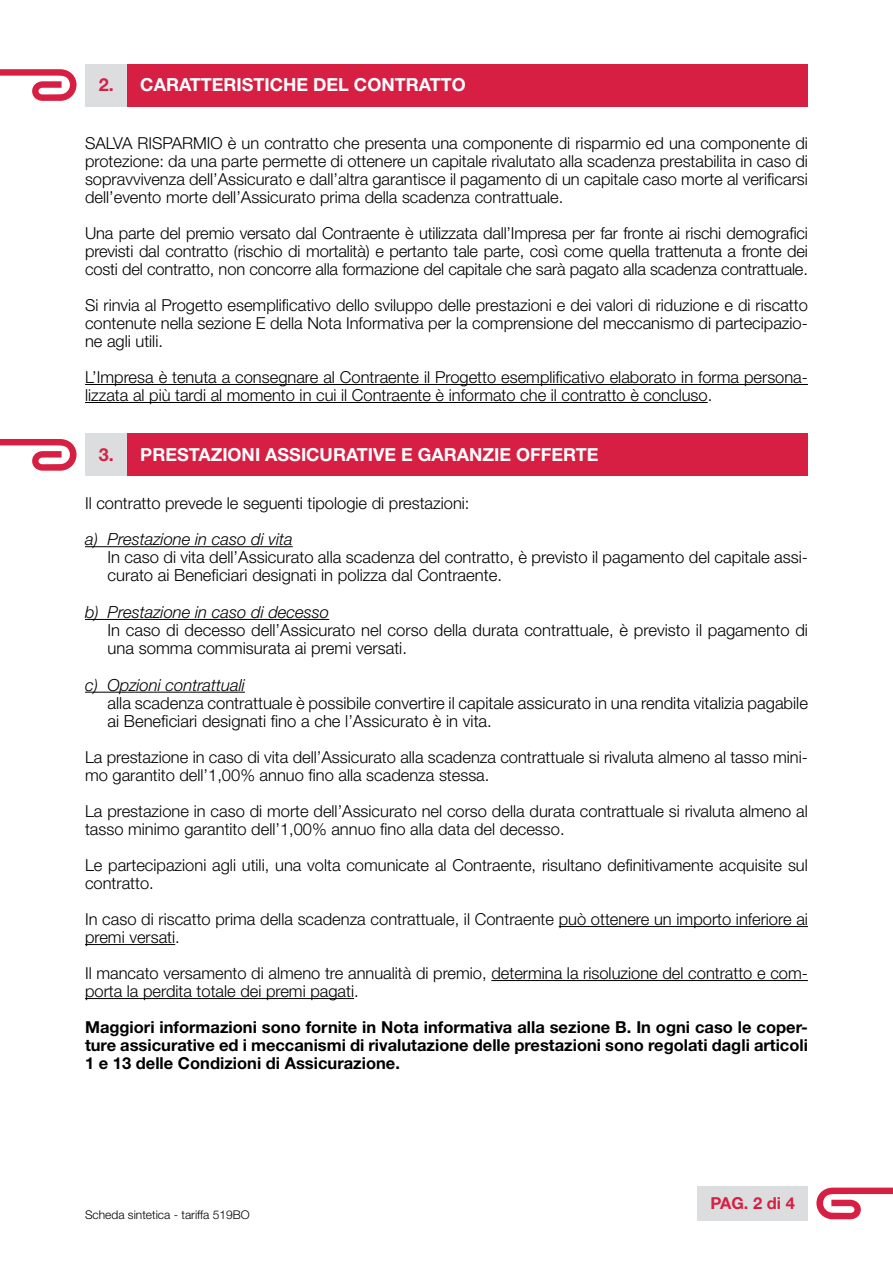
<style>
.page{position:relative;width:893px;height:1263px;background:#fff}
.page>*{position:absolute;margin:0;border:0;box-sizing:border-box;transform-origin:0 0}
.t1{font:700 18px "Helvetica Neue";color:#fff}
.t2{font:300 16.65px/18.1px "Helvetica Neue";color:#000}
.t3{font:italic 300 16.65px "Helvetica Neue";color:#000}
.t4{font:300 16.5px/18px "Helvetica Neue";color:#000}
.t5{font:700 16.5px/18px "Helvetica Neue";color:#000;text-align:justify}
.t6{font:700 16.5px "Helvetica Neue";color:#d61f43}
.t7{font:300 12px "Helvetica Neue";color:#000}
.s1{color:#d61f43}
</style>
<div class="page">
<svg style="left:816px;top:1187px;width:77px;height:32px"></svg>
<div style="left:697px;top:1186px;width:111px;height:34px;background:#dcdddf"></div>
<hr style="left:85px;top:384px;width:723px;height:1px;background:#000">
<hr style="left:85px;top:402px;width:623px;height:1px;background:#000">
<hr style="left:85px;top:546px;width:208px;height:1px;background:#000">
<hr style="left:85px;top:619px;width:244px;height:1px;background:#000">
<hr style="left:85px;top:692px;width:160px;height:1px;background:#000">
<hr style="left:559px;top:926px;width:249px;height:1px;background:#000">
<hr style="left:85px;top:944px;width:90px;height:1px;background:#000">
<hr style="left:491px;top:980px;width:317px;height:1px;background:#000">
<hr style="left:85px;top:998px;width:269px;height:1px;background:#000">
<svg style="left:0;top:69px;width:77px;height:32px"></svg>
<div style="left:85px;top:64px;width:43px;height:42px;background:#dcdddf"></div>
<div style="left:128px;top:64px;width:680px;height:42px;background:#d61f43"></div>
<svg style="left:0;top:439px;width:77px;height:32px"></svg>
<div style="left:85px;top:434px;width:43px;height:42px;background:#dcdddf"></div>
<div style="left:128px;top:434px;width:680px;height:42px;background:#d61f43"></div>
<p class="t1" style="left:99px;top:73px;width:368px"><span class="s1">2.</span> CARATTERISTICHE DEL CONTRATTO</p>
<p class="t4" style="left:85px;top:134px;width:724px;text-align:justify">SALVA RISPARMIO è un contratto che presenta una componente di risparmio ed una componente di protezione: da una parte permette di ottenere un capitale rivalutato alla scadenza prestabilita in caso di sopravvivenza dell’Assicurato e dall’altra garantisce il pagamento di un capitale caso morte al verificarsi dell’evento morte dell’Assicurato prima della scadenza contrattuale.</p>
<p class="t4" style="left:85px;top:224px;width:724px;text-align:justify">Una parte del premio versato dal Contraente è utilizzata dall’Impresa per far fronte ai rischi demografici previsti dal contratto (rischio di mortalità) e pertanto tale parte, così come quella trattenuta a fronte dei costi del contratto, non concorre alla formazione del capitale che sarà pagato alla scadenza contrattuale.</p>
<p class="t4" style="left:85px;top:296px;width:724px;text-align:justify">Si rinvia al Progetto esemplificativo dello sviluppo delle prestazioni e dei valori di riduzione e di riscatto contenute nella sezione E della Nota Informativa per la comprensione del meccanismo di partecipazio&shy;ne agli utili.</p>
<p class="t4" style="left:85px;top:368px;width:724px">L’Impresa è tenuta a consegnare al Contraente il Progetto esemplificativo elaborato in forma persona&shy;lizzata al più tardi al momento in cui il Contraente è informato che il contratto è concluso.</p>
<p class="t1" style="left:99px;top:443px;width:501px"><span class="s1">3.</span> PRESTAZIONI ASSICURATIVE E GARANZIE OFFERTE</p>
<p class="t4" style="left:85px;top:494px;width:386px">Il contratto prevede le seguenti tipologie di prestazioni:</p>
<p class="t3" style="left:85px;top:529px;width:209px">a) Prestazione in caso di vita</p>
<p class="t2" style="left:108px;top:548px;width:702px">In caso di vita dell’Assicurato alla scadenza del contratto, è previsto il pagamento del capitale assi&shy;curato ai Beneficiari designati in polizza dal Contraente.</p>
<p class="t3" style="left:85px;top:602px;width:246px">b) Prestazione in caso di decesso</p>
<p class="t2" style="left:108px;top:621px;width:702px">In caso di decesso dell’Assicurato nel corso della durata contrattuale, è previsto il pagamento di una somma commisurata ai premi versati.</p>
<p class="t3" style="left:85px;top:675px;width:161px">c) Opzioni contrattuali</p>
<p class="t2" style="left:108px;top:693px;width:702px">alla scadenza contrattuale è possibile convertire il capitale assicurato in una rendita vitalizia pagabile ai Beneficiari designati fino a che l’Assicurato è in vita.</p>
<p class="t4" style="left:85px;top:748px;width:724px">La prestazione in caso di vita dell’Assicurato alla scadenza contrattuale si rivaluta almeno al tasso mini&shy;mo garantito dell’1,00% annuo fino alla scadenza stessa.</p>
<p class="t4" style="left:85px;top:802px;width:724px">La prestazione in caso di morte dell’Assicurato nel corso della durata contrattuale si rivaluta almeno al tasso minimo garantito dell’1,00% annuo fino alla data del decesso.</p>
<p class="t4" style="left:85px;top:856px;width:724px">Le partecipazioni agli utili, una volta comunicate al Contraente, risultano definitivamente acquisite sul contratto.</p>
<p class="t4" style="left:85px;top:910px;width:724px">In caso di riscatto prima della scadenza contrattuale, il Contraente può ottenere un importo inferiore ai premi versati.</p>
<p class="t4" style="left:85px;top:964px;width:724px">Il mancato versamento di almeno tre annualità di premio, determina la risoluzione del contratto e com&shy;porta la perdita totale dei premi pagati.</p>
<p class="t5" style="left:85px;top:1018px;width:724px">Maggiori informazioni sono fornite in Nota informativa alla sezione B. In ogni caso le coper&shy;ture assicurative ed i meccanismi di rivalutazione delle prestazioni sono regolati dagli articoli 1 e 13 delle Condizioni di Assicurazione.</p>
<p class="t7" style="left:85px;top:1207px;width:166px">Scheda sintetica - tariffa 519BO</p>
<p class="t6" style="left:710px;top:1193px;width:86px">PAG. 2 di 4</p>
</div>
